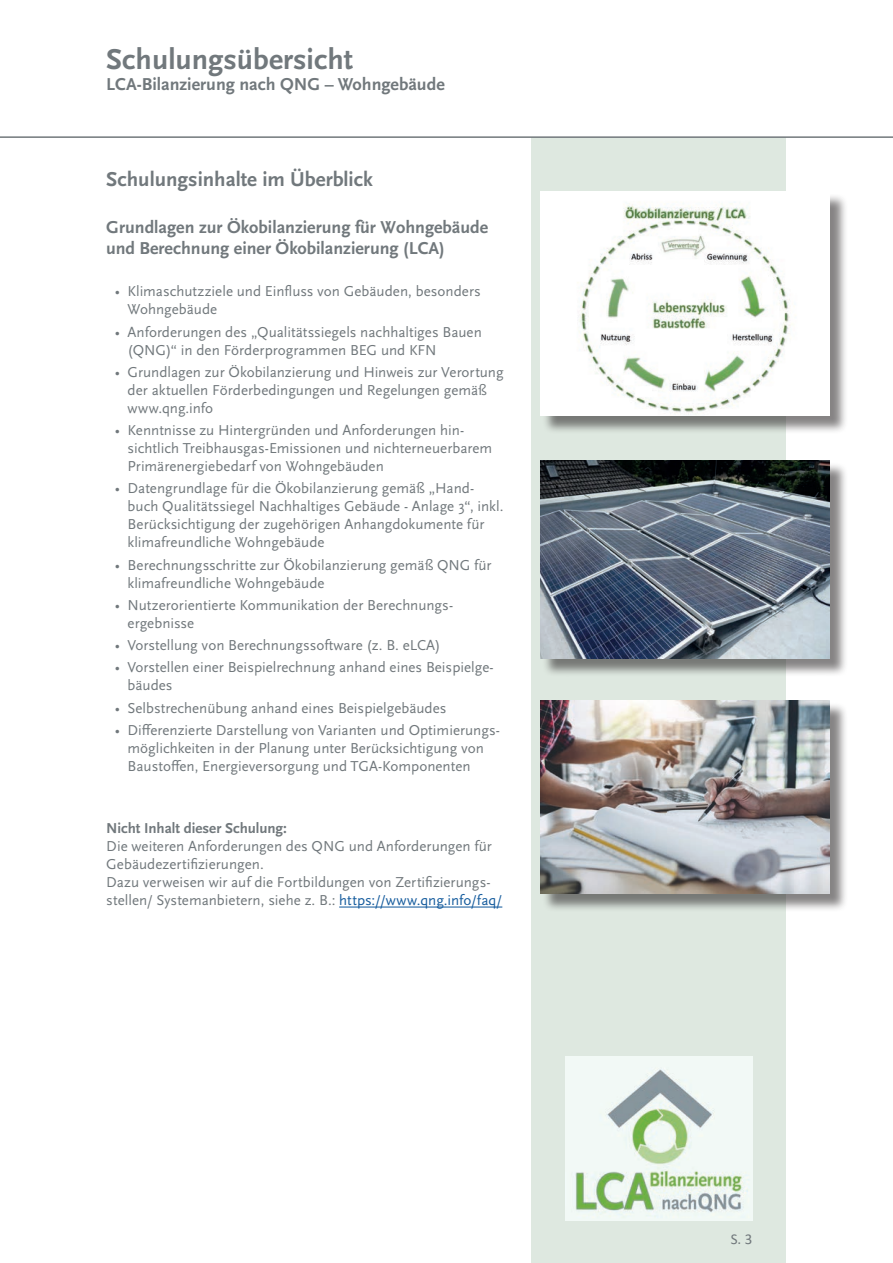
<style>
.page{position:relative;width:893px;height:1263px;background:#fff}
.page>*{position:absolute;margin:0;border:0;box-sizing:border-box;transform-origin:0 0}
.t1{font:700 30px "Scala Sans Pro";color:#71787c}
.t2{font:700 21px "Scala Sans Pro";color:#71787c}
.t3{font:700 18px/21.6px "Scala Sans Pro";color:#71787c}
.t4{font:15px/18px "Scala Sans Pro";color:#71787c}
.t5{font:700 15px "Scala Sans Pro";letter-spacing:-.005em;color:#71787c}
.t6{font:15px "Calibri";color:#71787c}
.s1{color:#175d9e}
</style>
<div class="page">
<hr style="left:339px;top:906px;width:163px;height:1px;background:#175d9e">
<div style="left:531px;top:138px;width:255px;height:1125px;background:#dee8e0"></div>
<img style="left:565px;top:1056px;width:187px;height:164px">
<hr style="left:0;top:136px;width:893px;height:2px;background:#71787c">
<div style="left:542px;top:194px;width:306px;height:240px;background:#231f20;opacity:.55"></div>
<img style="left:540px;top:191px;width:289px;height:225px">
<div style="left:542px;top:463px;width:306px;height:214px;background:#231f20;opacity:.55"></div>
<img style="left:540px;top:460px;width:289px;height:198px">
<div style="left:542px;top:703px;width:306px;height:209px;background:#231f20;opacity:.55"></div>
<img style="left:540px;top:700px;width:289px;height:193px">
<h1 class="t1" style="left:106px;top:42px;width:248px">Schulungsübersicht</h1>
<p class="t3" style="left:106px;top:74px;width:340px">LCA-Bilanzierung nach QNG – Wohngebäude</p>
<h2 class="t2" style="left:106px;top:167px;width:268px">Schulungsinhalte im Überblick</h2>
<p class="t3" style="left:106px;top:216px;width:383px">Grundlagen zur Ökobilanzierung für Wohngebäude und Berechnung einer Ökobilanzierung (LCA)</p>
<p class="t4" style="left:128px;top:282px;width:355px;text-indent:-13px">• Klimaschutzziele und Einfluss von Gebäuden, besonders<br>Wohngebäude</p>
<p class="t4" style="left:128px;top:323px;width:356px;text-indent:-13px">• Anforderungen des „Qualitätssiegels nachhaltiges Bauen (QNG)“ in den Förderprogrammen BEG und KFN</p>
<p class="t4" style="left:128px;top:363px;width:378px;text-indent:-13px">• Grundlagen zur Ökobilanzierung und Hinweis zur Verortung der aktuellen Förderbedingungen und Regelungen gemäß www.qng.info</p>
<p class="t4" style="left:128px;top:421px;width:366px;text-indent:-13px">• Kenntnisse zu Hintergründen und Anforderungen hin&shy;sichtlich Treibhausgas-Emissionen und nichterneuerbarem<br>Primärenergiebedarf von Wohngebäuden</p>
<p class="t4" style="left:128px;top:479px;width:377px;text-indent:-13px">• Datengrundlage für die Ökobilanzierung gemäß „Hand&shy;buch Qualitätssiegel Nachhaltiges Gebäude - Anlage 3“, inkl.<br>Berücksichtigung der zugehörigen Anhangdokumente für klimafreundliche Wohngebäude</p>
<p class="t4" style="left:128px;top:556px;width:366px;text-indent:-13px">• Berechnungsschritte zur Ökobilanzierung gemäß QNG für klimafreundliche Wohngebäude</p>
<p class="t4" style="left:128px;top:596px;width:327px;text-indent:-13px">• Nutzerorientierte Kommunikation der Berechnungs&shy;ergebnisse</p>
<p class="t4" style="left:115px;top:636px;width:327px">• Vorstellung von Berechnungssoftware (z. B. eLCA)</p>
<p class="t4" style="left:128px;top:658px;width:368px;text-indent:-13px">• Vorstellen einer Beispielrechnung anhand eines Beispielge&shy;bäudes</p>
<p class="t4" style="left:115px;top:699px;width:333px">• Selbstrechenübung anhand eines Beispielgebäudes</p>
<p class="t4" style="left:128px;top:721px;width:374px;text-indent:-13px">• Differenzierte Darstellung von Varianten und Optimierungs&shy;möglichkeiten in der Planung unter Berücksichtigung von<br>Baustoffen, Energieversorgung und TGA-Komponenten</p>
<p class="t5" style="left:106px;top:820px;width:182px">Nicht Inhalt dieser Schulung:</p>
<p class="t4" style="left:106px;top:837px;width:397px">Die weiteren Anforderungen des QNG und Anforderungen für Gebäudezertifizierungen.<br>Dazu verweisen wir auf die Fortbildungen von Zertifizierungs&shy;stellen/ Systemanbietern, siehe z. B.: <span class="s1">https://www.qng.info/faq/</span></p>
<p class="t6" style="left:731px;top:1229px;width:23px">S. 3</p>
</div>
